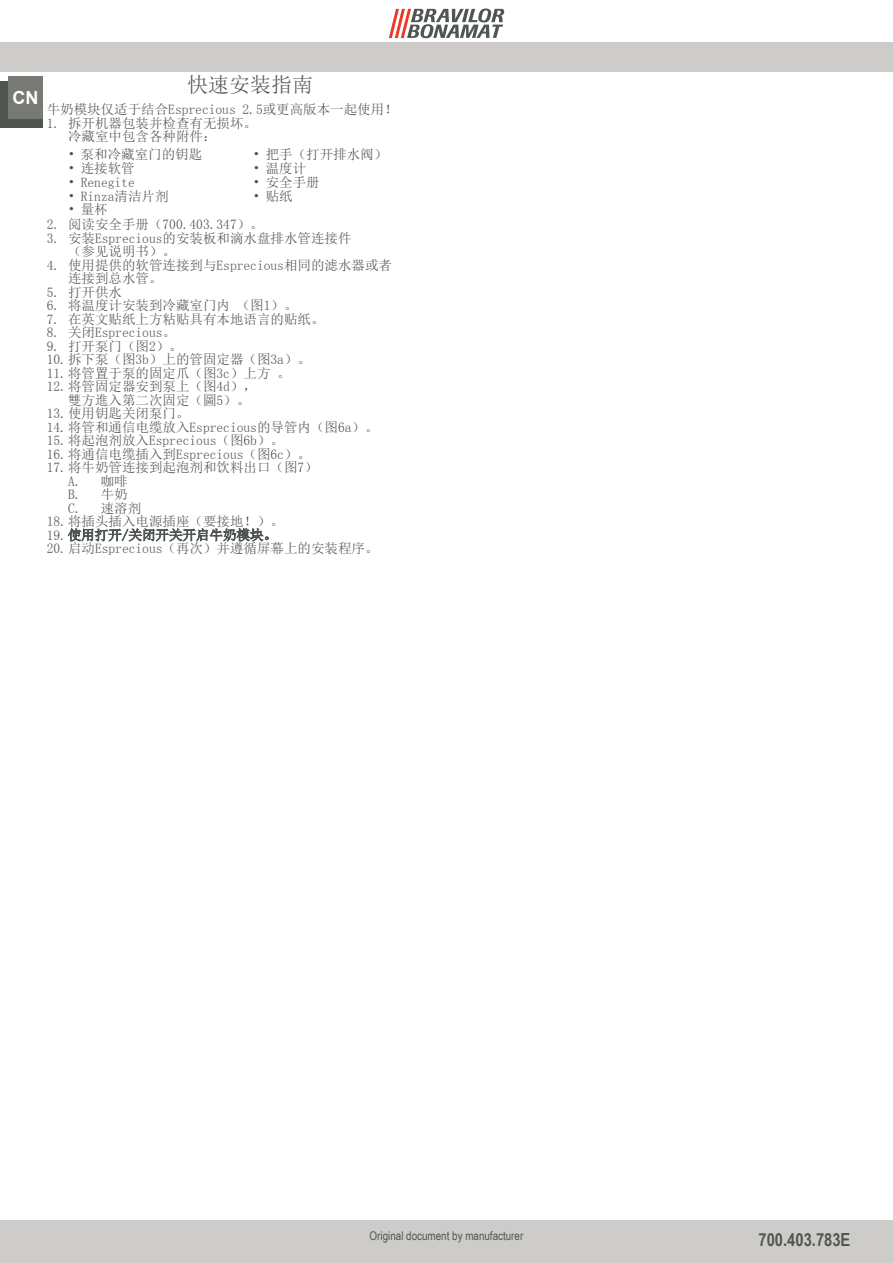
<style>
.page{position:relative;width:893px;height:1263px;background:#fff}
.page>*{position:absolute;margin:0;border:0;box-sizing:border-box;transform-origin:0 0}
.t1{font:21px "Sim Sun";color:#4f5651}
.t2{font:700 18px "Arial Narrow";color:#4f5651}
.t3{font:700 18px "Arial";color:#fff}
.t4{font:13.5px/13.5px "Sim Sun";color:#4f5651}
.t5{font:12px "Arial Narrow";color:#4f5651}
</style>
<div class="page">
<div style="left:0;top:1220px;width:893px;height:43px;background:#cdccca"></div>
<div style="left:0;top:43px;width:893px;height:29px;background:#cdccca"></div>
<svg style="left:389px;top:8px;width:115px;height:30px"></svg>
<svg style="left:68px;top:528px;width:200px;height:14px"></svg>
<div style="left:0;top:81px;width:43px;height:47px;background:#4f5651"></div>
<div style="left:8px;top:77px;width:35px;height:42px;background:#777975"></div>
<p class="t3" style="left:13px;top:86px;width:27px">CN</p>
<p class="t1" style="left:187px;top:74px;width:127px">快速安装指南</p>
<p class="t4" style="left:47px;top:102px;width:352px">牛奶模块仅适于结合Esprecious 2.5或更高版本一起使用！</p>
<p class="t4" style="left:68px;top:116px;width:191px;text-indent:-21px">1. 拆开机器包装并检查有无损坏。冷藏室中包含各种附件：</p>
<p class="t4" style="left:68px;top:147px;width:136px">• 泵和冷藏室门的钥匙</p>
<p class="t4" style="left:253px;top:147px;width:136px">• 把手（打开排水阀）</p>
<p class="t4" style="left:68px;top:161px;width:68px">• 连接软管</p>
<p class="t4" style="left:253px;top:161px;width:55px">• 温度计</p>
<p class="t4" style="left:68px;top:175px;width:68px">• Renegite</p>
<p class="t4" style="left:253px;top:175px;width:68px">• 安全手册</p>
<p class="t4" style="left:68px;top:189px;width:102px">• Rinza清洁片剂</p>
<p class="t4" style="left:253px;top:189px;width:41px">• 贴纸</p>
<p class="t4" style="left:68px;top:203px;width:41px">• 量杯</p>
<p class="t4" style="left:47px;top:218px;width:219px">2. 阅读安全手册（700.403.347）。</p>
<p class="t4" style="left:68px;top:231px;width:285px;text-indent:-21px">3. 安装Esprecious的安装板和滴水盘排水管连接件（参见说明书）。</p>
<p class="t4" style="left:68px;top:258px;width:326px;text-indent:-21px">4. 使用提供的软管连接到与Esprecious相同的滤水器或者连接到总水管。</p>
<p class="t4" style="left:47px;top:285px;width:77px">5. 打开供水</p>
<p class="t4" style="left:47px;top:299px;width:252px">6. 将温度计安装到冷藏室门内 （图1）。</p>
<p class="t4" style="left:47px;top:312px;width:279px">7. 在英文贴纸上方粘贴具有本地语言的贴纸。</p>
<p class="t4" style="left:47px;top:326px;width:131px">8. 关闭Esprecious。</p>
<p class="t4" style="left:47px;top:339px;width:138px">9. 打开泵门（图2）。</p>
<p class="t4" style="left:47px;top:353px;width:266px">10.拆下泵（图3b）上的管固定器（图3a）。</p>
<p class="t4" style="left:47px;top:366px;width:246px">11.将管置于泵的固定爪（图3c）上方 。</p>
<p class="t4" style="left:68px;top:380px;width:190px;text-indent:-21px">12.将管固定器安到泵上（图4d），雙方進入第二次固定（圖5）。</p>
<p class="t4" style="left:47px;top:407px;width:144px">13.使用钥匙关闭泵门。</p>
<p class="t4" style="left:47px;top:420px;width:333px">14.将管和通信电缆放入Esprecious的导管内（图6a）。</p>
<p class="t4" style="left:47px;top:434px;width:239px">15.将起泡剂放入Esprecious（图6b）。</p>
<p class="t4" style="left:47px;top:447px;width:266px">16.将通信电缆插入到Esprecious（图6c）。</p>
<p class="t4" style="left:68px;top:461px;width:251px;text-indent:-21px">17.将牛奶管连接到起泡剂和饮料出口（图7）<br>A. 咖啡<br>B. 牛奶<br>C. 速溶剂</p>
<p class="t4" style="left:47px;top:515px;width:239px">18.将插头插入电源插座（要接地！）。</p>
<p class="t4" style="left:47px;top:528px;width:22px">19.</p>
<p class="t4" style="left:47px;top:542px;width:333px">20.启动Esprecious（再次）并遵循屏幕上的安装程序。</p>
<p class="t5" style="left:370px;top:1227px;width:155px">Original document by manufacturer</p>
<h2 class="t2" style="left:758px;top:1226px;width:93px">700.403.783E</h2>
</div>
